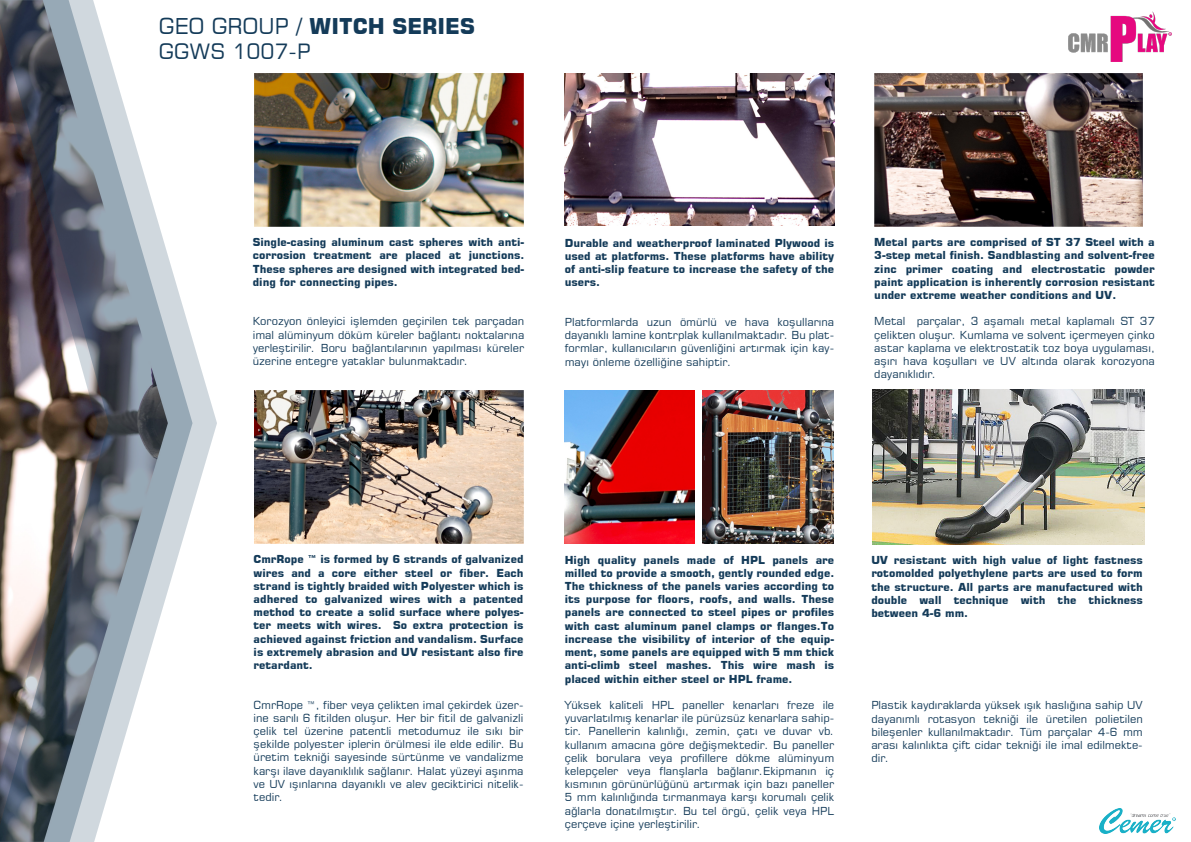
<style>
.page{position:relative;width:1191px;height:842px;background:#fff}
.page>*{position:absolute;margin:0;border:0;box-sizing:border-box;transform-origin:0 0}
.t1{font:700 21.7px "Square 721 BT";color:#143b59}
.t2{font:21px "Square 721 BT";color:#143b59}
.t3{font:11px/13.2px "Square 721 BT";color:#143b59;text-align:justify}
.t4{font:700 11px/13.2px "Square 721 BT";color:#143b59;text-align:justify}
.s1{font-weight:400}
</style>
<div class="page">
<svg style="left:192px;top:338px;width:25px;height:170px"></svg>
<svg style="left:0;top:0;width:192px;height:842px"></svg>
<img style="left:254px;top:390px;width:269px;height:154px">
<img style="left:874px;top:73px;width:268px;height:153px">
<img style="left:254px;top:73px;width:269px;height:153px">
<img style="left:565px;top:73px;width:269px;height:153px">
<img style="left:565px;top:391px;width:130px;height:153px">
<img style="left:703px;top:390px;width:130px;height:154px">
<img style="left:1068px;top:12px;width:103px;height:49px">
<img style="left:1099px;top:808px;width:76px;height:25px">
<img style="left:872px;top:390px;width:272px;height:154px">
<h1 class="t1" style="left:159px;top:13px;width:317px"><span class="s1">GEO GROUP /</span> WITCH SERIES</h1>
<h2 class="t2" style="left:159px;top:38px;width:153px">GGWS 1007-P</h2>
<p class="t4" style="left:253px;top:235px;width:273px">Single-casing aluminum cast spheres with anti&shy;corrosion treatment are placed at junctions.<br>These spheres are designed with integrated bed&shy;ding for connecting pipes.</p>
<p class="t3" style="left:253px;top:315px;width:273px">Korozyon önleyici işlemden geçirilen tek parçadan imal alüminyum döküm küreler bağlantı noktalarına yerleştirilir. Boru bağlantılarının yapılması küreler üzerine entegre yataklar bulunmaktadır.</p>
<p class="t4" style="left:565px;top:236px;width:271px">Durable and weatherproof laminated Plywood is used at platforms. These platforms have ability of anti-slip feature to increase the safety of the users.</p>
<p class="t3" style="left:565px;top:315px;width:271px">Platformlarda uzun ömürlü ve hava koşullarına dayanıklı lamine kontrplak kullanılmaktadır. Bu plat&shy;formlar, kullanıcıların güvenliğini artırmak için kay&shy;mayı önleme özelliğine sahiptir.</p>
<p class="t4" style="left:874px;top:235px;width:282px">Metal parts are comprised of ST 37 Steel with a 3-step metal finish. Sandblasting and solvent-free zinc primer coating and electrostatic powder paint application is inherently corrosion resistant under extreme weather conditions and UV.</p>
<p class="t3" style="left:874px;top:315px;width:282px">Metal parçalar, 3 aşamalı metal kaplamalı ST 37 çelikten oluşur. Kumlama ve solvent içermeyen çinko astar kaplama ve elektrostatik toz boya uygulaması, aşırı hava koşulları ve UV altında olarak korozyona dayanıklıdır.</p>
<p class="t4" style="left:254px;top:553px;width:271px">CmrRope ™ is formed by 6 strands of galvanized wires and a core either steel or fiber. Each strand is tightly braided with Polyester which is adhered to galvanized wires with a patented method to create a solid surface where polyes&shy;ter meets with wires. So extra protection is achieved against friction and vandalism. Surface is extremely abrasion and UV resistant also fire retardant.</p>
<p class="t3" style="left:254px;top:698px;width:271px">CmrRope ™, fiber veya çelikten imal çekirdek üzer&shy;ine sarılı 6 fitilden oluşur. Her bir fitil de galvanizli çelik tel üzerine patentli metodumuz ile sıkı bir şekilde polyester iplerin örülmesi ile elde edilir. Bu üretim tekniği sayesinde sürtünme ve vandalizme karşı ilave dayanıklılık sağlanır. Halat yüzeyi aşınma ve UV ışınlarına dayanıklı ve alev geciktirici nitelik&shy;tedir.</p>
<p class="t4" style="left:565px;top:553px;width:271px">High quality panels made of HPL panels are milled to provide a smooth, gently rounded edge.<br>The thickness of the panels varies according to its purpose for floors, roofs, and walls. These panels are connected to steel pipes or profiles with cast aluminum panel clamps or flanges.To increase the visibility of interior of the equip&shy;ment, some panels are equipped with 5 mm thick anti-climb steel mashes. This wire mash is placed within either steel or HPL frame.</p>
<p class="t3" style="left:565px;top:698px;width:271px">Yüksek kaliteli HPL paneller kenarları freze ile yuvarlatılmış kenarlar ile pürüzsüz kenarlara sahip&shy;tir. Panellerin kalınlığı, zemin, çatı ve duvar vb. kullanım amacına göre değişmektedir. Bu paneller çelik borulara veya profillere dökme alüminyum kelepçeler veya flanşlarla bağlanır.Ekipmanın iç kısmının görünürlüğünü artırmak için bazı paneller 5 mm kalınlığında tırmanmaya karşı korumalı çelik ağlarla donatılmıştır. Bu tel örgü, çelik veya HPL çerçeve içine yerleştirilir.</p>
<p class="t4" style="left:871px;top:554px;width:273px">UV resistant with high value of light fastness rotomolded polyethylene parts are used to form the structure. All parts are manufactured with double wall technique with the thickness between 4-6 mm.</p>
<p class="t3" style="left:871px;top:699px;width:273px">Plastik kaydıraklarda yüksek ışık haslığına sahip UV dayanımlı rotasyon tekniği ile üretilen polietilen bileşenler kullanılmaktadır. Tüm parçalar 4-6 mm arası kalınlıkta çift cidar tekniği ile imal edilmekte&shy;dir.</p>
</div>
